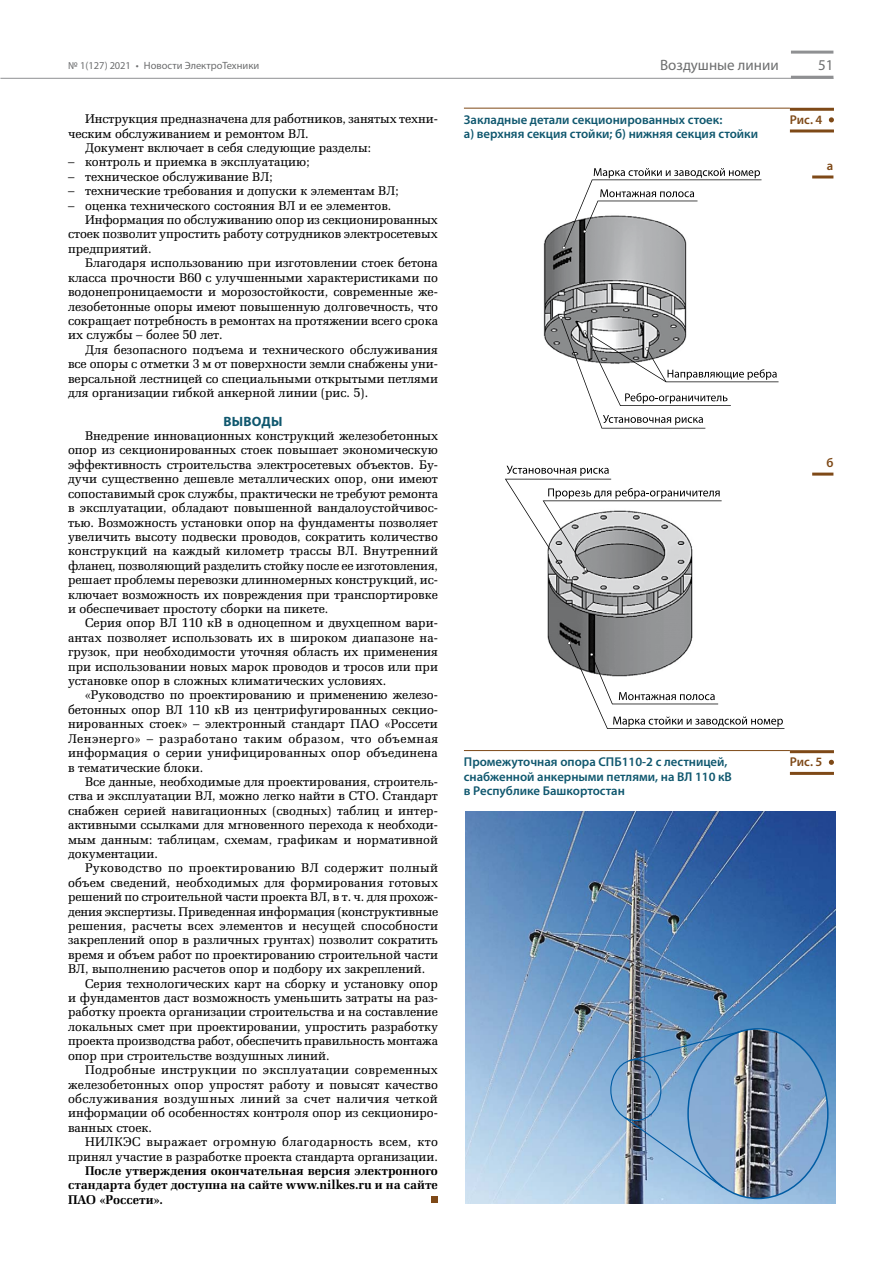
<style>
.page{position:relative;width:893px;height:1263px;background:#fff}
.page>*{position:absolute;margin:0;border:0;box-sizing:border-box;transform-origin:0 0}
.t1{font:15px "Myriad Pro";color:#6d6e6f}
.t2{font:700 13.5px "Myriad Pro";letter-spacing:.02em;color:#0f576e}
.t3{font:12.75px/14.4px "Zapf Elliptical 711 CBT v 1";color:#000;text-align:justify}
.t4{font:600 12.75px/14.4px "Myriad Pro";color:#0f576e}
.t5{font:12.75px/14.4px "Zapf Elliptical 711 CBT Bold v 1";color:#000;text-align:justify}
.t6{font:600 12.75px "Myriad Pro";letter-spacing:-.005em;color:#7e4917}
.t7{font:10.5px "Myriad Pro";color:#6d6e6f}
</style>
<div class="page">
<hr style="left:0;top:78px;width:833px;height:1px;background:#8f9092">
<hr style="left:791px;top:51px;width:42px;height:3px;background:#8f9092">
<hr style="left:791px;top:76px;width:42px;height:3px;background:#8f9092">
<img style="left:543px;top:225px;width:144px;height:128px">
<svg style="left:562px;top:168px;width:199px;height:81px"></svg>
<svg style="left:559px;top:316px;width:219px;height:112px"></svg>
<img style="left:547px;top:580px;width:146px;height:83px">
<svg style="left:567px;top:641px;width:217px;height:88px"></svg>
<svg style="left:505px;top:466px;width:217px;height:114px"></svg>
<hr style="left:464px;top:108px;width:326px;height:1px;background:#7e4917">
<hr style="left:790px;top:108px;width:44px;height:3px;background:#7e4917">
<hr style="left:790px;top:129px;width:44px;height:3px;background:#7e4917">
<svg style="left:829px;top:117px;width:5px;height:5px"></svg>
<hr style="left:464px;top:750px;width:326px;height:1px;background:#7e4917">
<hr style="left:790px;top:750px;width:44px;height:3px;background:#7e4917">
<hr style="left:790px;top:772px;width:44px;height:3px;background:#7e4917">
<svg style="left:829px;top:760px;width:5px;height:5px"></svg>
<hr style="left:812px;top:175px;width:21px;height:3px;background:#7e4917">
<hr style="left:812px;top:473px;width:21px;height:3px;background:#7e4917">
<img style="left:465px;top:812px;width:371px;height:391px">
<img style="left:688px;top:1029px;width:140px;height:169px">
<div style="left:610px;top:1059px;width:51px;height:62px;border:1px solid #005ca4;border-radius:50%"></div>
<img style="left:628px;top:1030px;width:115px;height:32px">
<img style="left:623px;top:1116px;width:101px;height:73px">
<div style="left:431px;top:1196px;width:7px;height:7px;background:#7e4917"></div>
<p class="t7" style="left:68px;top:59px;width:192px">№ 1(127) 2021 • Новости ЭлектроТехники</p>
<p class="t1" style="left:660px;top:56px;width:120px">Воздушные линии</p>
<p class="t1" style="left:818px;top:56px;width:17px">51</p>
<p class="t3" style="left:85px;top:112px;width:354px">Инструкция предназначена для работников, занятых техни-</p>
<p class="t3" style="left:68px;top:126px;width:242px">ческим обслуживанием и ремонтом ВЛ.</p>
<p class="t3" style="left:85px;top:140px;width:287px">Документ включает в себя следующие разделы:</p>
<p class="t3" style="left:68px;top:155px;width:243px">– контроль и приемка в эксплуатацию;</p>
<p class="t3" style="left:68px;top:169px;width:206px">– техническое обслуживание ВЛ;</p>
<p class="t3" style="left:68px;top:184px;width:332px">– технические требования и допуски к элементам ВЛ;</p>
<p class="t3" style="left:68px;top:198px;width:325px">– оценка технического состояния ВЛ и ее элементов.</p>
<p class="t3" style="left:85px;top:212px;width:354px">Информация по обслуживанию опор из секционированных</p>
<p class="t3" style="left:68px;top:227px;width:371px">стоек позволит упростить работу сотрудников электросетевых</p>
<p class="t3" style="left:68px;top:241px;width:85px">предприятий.</p>
<p class="t3" style="left:85px;top:256px;width:354px">Благодаря использованию при изготовлении стоек бетона</p>
<p class="t3" style="left:68px;top:270px;width:371px">класса прочности В60 с улучшенными характеристиками по</p>
<p class="t3" style="left:68px;top:284px;width:371px">водонепроницаемости и морозостойкости, современные же-</p>
<p class="t3" style="left:68px;top:299px;width:371px">лезобетонные опоры имеют повышенную долговечность, что</p>
<p class="t3" style="left:68px;top:313px;width:372px">сокращает потребность в ремонтах на протяжении всего срока</p>
<p class="t3" style="left:68px;top:328px;width:156px">их службы – более 50 лет.</p>
<p class="t3" style="left:85px;top:342px;width:354px">Для безопасного подъема и технического обслуживания</p>
<p class="t3" style="left:68px;top:357px;width:371px">все опоры с отметки 3 м от поверхности земли снабжены уни-</p>
<p class="t3" style="left:68px;top:371px;width:371px">версальной лестницей со специальными открытыми петлями</p>
<p class="t3" style="left:68px;top:385px;width:302px">для организации гибкой анкерной линии (рис. 5).</p>
<p class="t2" style="left:223px;top:412px;width:61px">Выводы</p>
<p class="t3" style="left:68px;top:428px;width:372px;text-indent:17px">Внедрение инновационных конструкций железобетонных опор из секционированных стоек повышает экономическую эффективность строительства электросетевых объектов. Бу&shy;дучи существенно дешевле металлических опор, они имеют сопоставимый срок службы, практически не требуют ремонта в эксплуатации, обладают повышенной вандалоустойчивос&shy;тью. Возможность установки опор на фундаменты позволяет увеличить высоту подвески проводов, сократить количество конструкций на каждый километр трассы ВЛ. Внутренний фланец, позволяющий разделить стойку после ее изготовления, решает проблемы перевозки длинномерных конструкций, ис&shy;ключает возможность их повреждения при транспортировке и обеспечивает простоту сборки на пикете.</p>
<p class="t3" style="left:68px;top:616px;width:371px;text-indent:17px">Серия опор ВЛ 110 кВ в одноцепном и двухцепном вари&shy;антах позволяет использовать их в широком диапазоне на&shy;грузок, при необходимости уточняя область их применения при использовании новых марок проводов и тросов или при установке опор в сложных климатических условиях.</p>
<p class="t3" style="left:68px;top:688px;width:372px;text-indent:17px">«Руководство по проектированию и применению железо&shy;бетонных опор ВЛ 110 кВ из центрифугированных секцио&shy;нированных стоек» – электронный стандарт ПАО «Россети Ленэнерго» – разработано таким образом, что объемная информация о серии унифицированных опор объединена в тематические блоки.</p>
<p class="t3" style="left:68px;top:774px;width:371px;text-indent:17px">Все данные, необходимые для проектирования, строитель&shy;ства и эксплуатации ВЛ, можно легко найти в СТО. Стандарт снабжен серией навигационных (сводных) таблиц и интер&shy;активными ссылками для мгновенного перехода к необходи&shy;мым данным: таблицам, схемам, графикам и нормативной документации.</p>
<p class="t3" style="left:68px;top:861px;width:372px;text-indent:17px">Руководство по проектированию ВЛ содержит полный объем сведений, необходимых для формирования готовых решений по строительной части проекта ВЛ, в т. ч. для прохож&shy;дения экспертизы. Приведенная информация (конструктивные решения, расчеты всех элементов и несущей способности закреплений опор в различных грунтах) позволит сократить время и объем работ по проектированию строительной части ВЛ, выполнению расчетов опор и подбору их закреплений.</p>
<p class="t3" style="left:68px;top:976px;width:372px;text-indent:17px">Серия технологических карт на сборку и установку опор и фундаментов даст возможность уменьшить затраты на раз&shy;работку проекта организации строительства и на составление локальных смет при проектировании, упростить разработку проекта производства работ, обеспечить правильность монтажа опор при строительстве воздушных линий.</p>
<p class="t3" style="left:68px;top:1062px;width:371px;text-indent:17px">Подробные инструкции по эксплуатации современных железобетонных опор упростят работу и повысят качество обслуживания воздушных линий за счет наличия четкой информации об особенностях контроля опор из секциониро&shy;ванных стоек.</p>
<p class="t3" style="left:68px;top:1134px;width:372px;text-align:right">НИЛКЭС выражает огромную благодарность всем, кто принял участие в разработке проекта стандарта организации.</p>
<p class="t5" style="left:68px;top:1163px;width:371px;text-indent:17px">После утверждения окончательная версия электронного стандарта будет доступна на сайте www.nilkes.ru и на сайте ПАО «Россети».</p>
<p class="t4" style="left:464px;top:112px;width:296px">Закладные детали секционированных стоек:<br>а) верхняя секция стойки; б) нижняя секция стойки</p>
<p class="t6" style="left:790px;top:112px;width:34px">Рис. 4</p>
<p class="t6" style="left:827px;top:158px;width:8px">а</p>
<p class="t6" style="left:826px;top:455px;width:9px">б</p>
<p class="t4" style="left:464px;top:754px;width:270px">Промежуточная опора СПБ110-2 с лестницей, снабженной анкерными петлями, на ВЛ 110 кВ в Республике Башкортостан</p>
<p class="t6" style="left:790px;top:754px;width:34px">Рис. 5</p>
</div>
